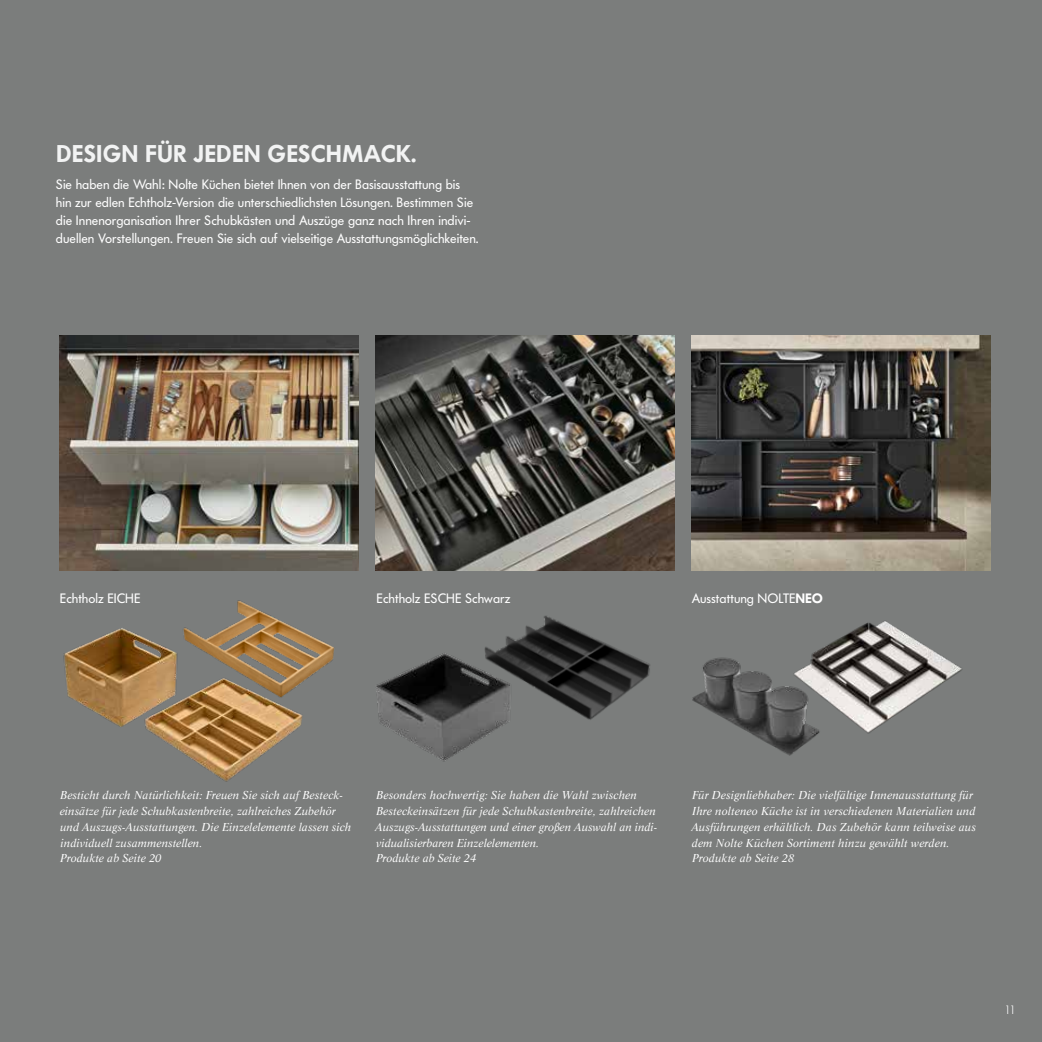
<style>
.page{position:relative;width:1042px;height:1042px;background:#7b7d7c}
.page>*{position:absolute;margin:0;border:0;box-sizing:border-box;transform-origin:0 0}
.t1{font:600 24px "Futura BQ";letter-spacing:.01em;color:#f2f3f3}
.t2{font:13.5px/18px "Futura BQ";color:#fff}
.t3{font:300 12px "Futura BQ";color:#fff}
.t4{font:italic 11.25px/15.8px "Life LT Std";letter-spacing:.005em;color:#fff}
.s1{font-weight:600}
</style>
<div class="page">
<img style="left:60px;top:336px;width:299px;height:234px">
<img style="left:376px;top:336px;width:299px;height:234px">
<img style="left:200px;top:600px;width:134px;height:73px">
<img style="left:63px;top:627px;width:137px;height:100px">
<img style="left:521px;top:616px;width:129px;height:104px">
<img style="left:376px;top:636px;width:145px;height:126px">
<img style="left:140px;top:671px;width:175px;height:111px">
<img style="left:692px;top:336px;width:299px;height:234px">
<img style="left:821px;top:621px;width:141px;height:113px">
<img style="left:692px;top:649px;width:136px;height:107px">
<h1 class="t1" style="left:56px;top:138px;width:362px">DESIGN FÜR JEDEN GESCHMACK.</h1>
<p class="t2" style="left:56px;top:176px;width:424px">Sie haben die Wahl: Nolte Küchen bietet Ihnen von der Basisausstattung bis hin zur edlen Echtholz-Version die unterschiedlichsten Lösungen. Bestimmen Sie die Innenorganisation Ihrer Schubkästen und Auszüge ganz nach Ihren indivi&shy;duellen Vorstellungen. Freuen Sie sich auf vielseitige Ausstattungsmöglichkeiten.</p>
<p class="t2" style="left:60px;top:590px;width:82px">Echtholz EICHE</p>
<p class="t2" style="left:377px;top:590px;width:135px">Echtholz ESCHE Schwarz</p>
<p class="t2" style="left:692px;top:590px;width:133px">Ausstattung NOLTE<span class="s1">NEO</span></p>
<p class="t4" style="left:60px;top:787px;width:293px">Besticht durch Natürlichkeit: Freuen Sie sich auf Besteck&shy;einsätze für jede Schubkastenbreite, zahlreiches Zubehör und Auszugs-Ausstattungen. Die Einzelelemente lassen sich individuell zusammenstellen.<br>Produkte ab Seite 20</p>
<p class="t4" style="left:375px;top:787px;width:284px">Besonders hochwertig: Sie haben die Wahl zwischen Besteckeinsätzen für jede Schubkastenbreite, zahlreichen Auszugs-Ausstattungen und einer großen Auswahl an indi&shy;vidualisierbaren Einzelelementen.<br>Produkte ab Seite 24</p>
<p class="t4" style="left:691px;top:787px;width:286px">Für Designliebhaber: Die vielfältige Innenausstattung für Ihre nolteneo Küche ist in verschiedenen Materialien und Ausführungen erhältlich. Das Zubehör kann teilweise aus dem Nolte Küchen Sortiment hinzu gewählt werden.<br>Produkte ab Seite 28</p>
<p class="t3" style="left:1004px;top:1002px;width:13px">11</p>
</div>
